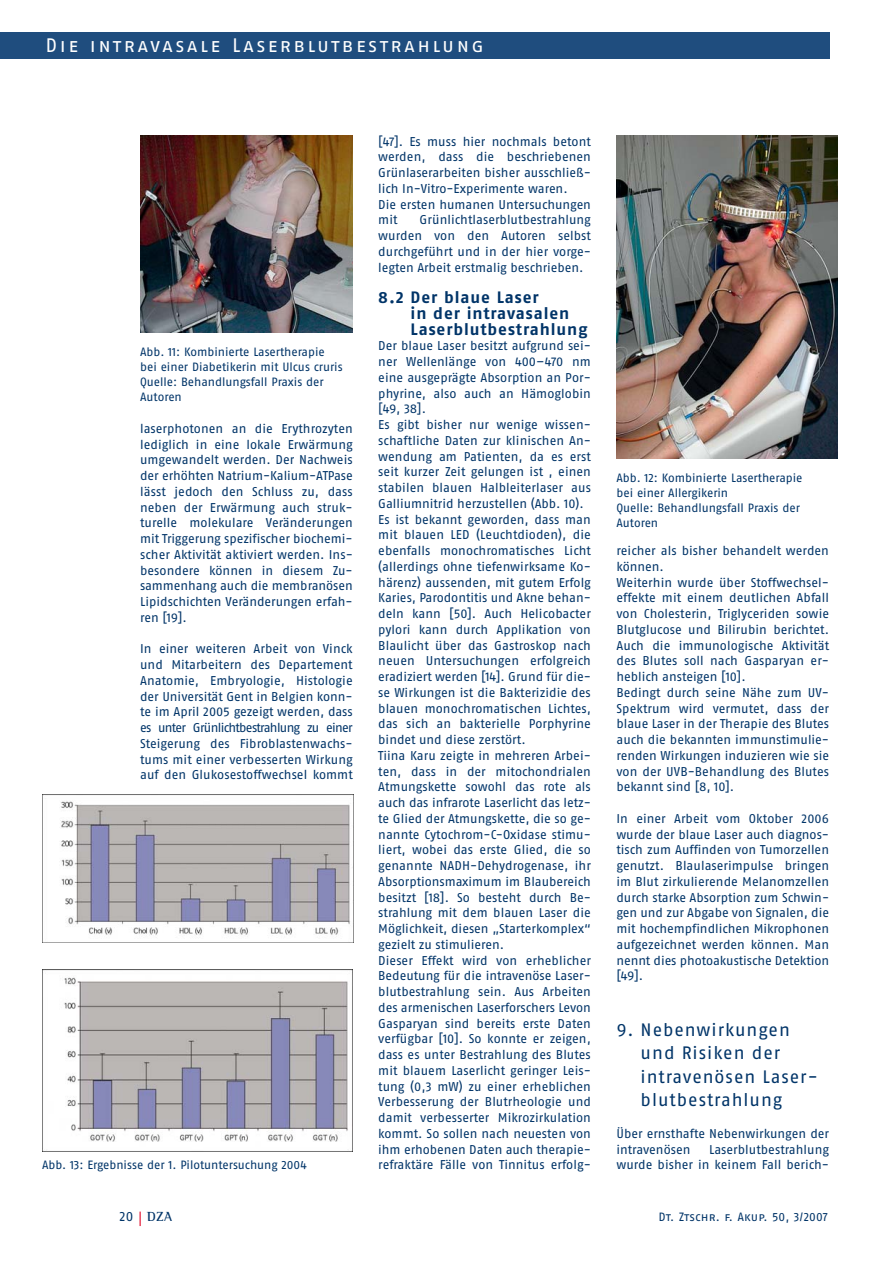
<style>
.page{position:relative;width:893px;height:1263px;background:#fff}
.page>*{position:absolute;margin:0;border:0;box-sizing:border-box;transform-origin:0 0}
.t1{font:19.5px "Fago No Regular Lf Caps";letter-spacing:.12em;color:#fff}
.t2{font:18px/23.7px "Fago No Regular LF";letter-spacing:.055em;color:#003468}
.t3{font:16.5px/15.8px "Fago No Bold Lf";letter-spacing:.055em;color:#003468}
.t4{font:700 13.5px "Rotis Semi Serif";color:#003468}
.t5{font:12.75px/15.8px "Fago No Regular LF";color:#003468;text-align:justify}
.t6{font:12px/15px "Fago No Regular LF";color:#003468}
.t7{font:12px "Fago No Regular Lf Caps";letter-spacing:.005em;color:#003468}
.s1{font-family:"Fago No Regular Lf Caps";font-weight:400}
</style>
<div class="page">
<div style="left:0;top:32px;width:829px;height:27px;background:#1f4d7e"></div>
<svg style="left:140px;top:1212px;width:1px;height:14px"></svg>
<img style="left:140px;top:136px;width:213px;height:197px">
<img style="left:616px;top:136px;width:221px;height:323px">
<img style="left:42px;top:795px;width:311px;height:148px">
<img style="left:42px;top:969px;width:311px;height:182px">
<h1 class="t1" style="left:45px;top:34px;width:440px">Die intravasale Laserblutbestrahlung</h1>
<p class="t6" style="left:140px;top:345px;width:204px">Abb. 11: Kombinierte Lasertherapie bei einer Diabetikerin mit Ulcus cruris<br>Quelle: Behandlungsfall Praxis der<br>Autoren</p>
<p class="t5" style="left:140px;top:422px;width:214px">laserphotonen an die Erythrozyten lediglich in eine lokale Erwärmung umgewandelt werden. Der Nachweis der erhöhten Natrium-Kalium-ATPase lässt jedoch den Schluss zu, dass neben der Erwärmung auch struk&shy;turelle molekulare Veränderungen mit Triggerung spezifischer biochemi&shy;scher Aktivität aktiviert werden. Ins&shy;besondere können in diesem Zu&shy;sammenhang auch die membranösen Lipidschichten Veränderungen erfah&shy;ren [19].</p>
<p class="t5" style="left:140px;top:643px;width:214px">In einer weiteren Arbeit von Vinck und Mitarbeitern des Departement Anatomie, Embryologie, Histologie der Universität Gent in Belgien konn&shy;te im April 2005 gezeigt werden, dass es unter Grünlichtbestrahlung zu einer Steigerung des Fibroblastenwachs&shy;tums mit einer verbesserten Wirkung auf den Glukosestoffwechsel kommt</p>
<p class="t6" style="left:42px;top:1159px;width:266px">Abb. 13: Ergebnisse der 1. Pilotuntersuchung 2004</p>
<p class="t5" style="left:378px;top:135px;width:214px;text-align:left">[47]. Es muss hier nochmals betont werden, dass die beschriebenen<br>Grünlaserarbeiten bisher ausschließ&shy;lich In-Vitro-Experimente waren.<br>Die ersten humanen Untersuchungen mit</p>
<p class="t5" style="left:378px;top:213px;width:214px;text-indent:41px">Grünlichtlaserblutbestrahlung wurden von den Autoren selbst durchgeführt und in der hier vorge&shy;legten Arbeit erstmalig beschrieben.</p>
<p class="t3" style="left:410px;top:291px;width:178px;text-indent:-32px">8.2 Der blaue Laser<br>in der intravasalen<br>Laserblutbestrahlung</p>
<p class="t5" style="left:378px;top:339px;width:214px;text-align:left">Der blaue Laser besitzt aufgrund sei&shy;ner Wellenlänge von 400–470 nm eine ausgeprägte Absorption an Por&shy;phyrine, also auch an Hämoglobin [49, 38].<br>Es gibt bisher nur wenige wissen&shy;schaftliche Daten zur klinischen An&shy;wendung am Patienten, da es erst seit kurzer Zeit gelungen ist , einen stabilen blauen Halbleiterlaser aus Galliumnitrid herzustellen (Abb. 10).<br>Es ist bekannt geworden, dass man mit blauen LED (Leuchtdioden), die ebenfalls monochromatisches Licht (allerdings ohne tiefenwirksame Ko&shy;härenz) aussenden, mit gutem Erfolg Karies, Parodontitis und Akne behan&shy;deln kann [50]. Auch Helicobacter pylori kann durch Applikation von Blaulicht über das Gastroskop nach neuen Untersuchungen erfolgreich eradiziert werden [14]. Grund für die&shy;se Wirkungen ist die Bakterizidie des blauen monochromatischen Lichtes, das sich an bakterielle Porphyrine bindet und diese zerstört.<br>Tiina Karu zeigte in mehreren Arbei&shy;ten, dass in der mitochondrialen Atmungskette sowohl das rote als auch das infrarote Laserlicht das letz&shy;te Glied der Atmungskette, die so ge&shy;nannte Cytochrom-C-Oxidase stimu&shy;liert, wobei das erste Glied, die so genannte NADH-Dehydrogenase, ihr Absorptionsmaximum im Blaubereich besitzt [18]. So besteht durch Be&shy;strahlung mit dem blauen Laser die Möglichkeit, diesen „Starterkomplex“ gezielt zu stimulieren.<br>Dieser Effekt wird von erheblicher Bedeutung für die intravenöse Laser&shy;blutbestrahlung sein. Aus Arbeiten des armenischen Laserforschers Levon Gasparyan sind bereits erste Daten verfügbar [10]. So konnte er zeigen, dass es unter Bestrahlung des Blutes mit blauem Laserlicht geringer Leis&shy;tung (0,3 mW) zu einer erheblichen Verbesserung der Blutrheologie und damit verbesserter Mikrozirkulation kommt. So sollen nach neuesten von ihm erhobenen Daten auch therapie&shy;refraktäre Fälle von Tinnitus erfolg-</p>
<p class="t6" style="left:616px;top:471px;width:187px">Abb. 12: Kombinierte Lasertherapie bei einer Allergikerin<br>Quelle: Behandlungsfall Praxis der<br>Autoren</p>
<p class="t5" style="left:616px;top:544px;width:214px;text-align:left">reicher als bisher behandelt werden können.<br>Weiterhin wurde über Stoffwechsel&shy;effekte mit einem deutlichen Abfall von Cholesterin, Triglyceriden sowie<br>Blutglucose und Bilirubin berichtet.<br>Auch die immunologische Aktivität des Blutes soll nach Gasparyan er&shy;heblich ansteigen [10].<br>Bedingt durch seine Nähe zum UV-<br>Spektrum wird vermutet, dass der blaue Laser in der Therapie des Blutes auch die bekannten immunstimulie&shy;renden Wirkungen induzieren wie sie von der UVB-Behandlung des Blutes bekannt sind [8, 10].</p>
<p class="t5" style="left:616px;top:812px;width:214px">In einer Arbeit vom Oktober 2006 wurde der blaue Laser auch diagnos&shy;tisch zum Auffinden von Tumorzellen genutzt. Blaulaserimpulse bringen im Blut zirkulierende Melanomzellen durch starke Absorption zum Schwin&shy;gen und zur Abgabe von Signalen, die mit hochempfindlichen Mikrophonen aufgezeichnet werden können. Man nennt dies photoakustische Detektion [49].</p>
<h2 class="t2" style="left:641px;top:1020px;width:179px;text-indent:-24px">9. Nebenwirkungen und Risiken der intravenösen Laser&shy;blutbestrahlung</h2>
<p class="t5" style="left:616px;top:1127px;width:214px">Über ernsthafte Nebenwirkungen der intravenösen</p>
<p class="t5" style="left:616px;top:1143px;width:214px;text-align:right">Laserblutbestrahlung<br>wurde bisher in keinem Fall berich-</p>
<p class="t4" style="left:120px;top:1211px;width:54px"><span class="s1">20</span> DZA</p>
<p class="t7" style="left:658px;top:1209px;width:171px">Dt. Ztschr. f. Akup. 50, 3/2007</p>
</div>
